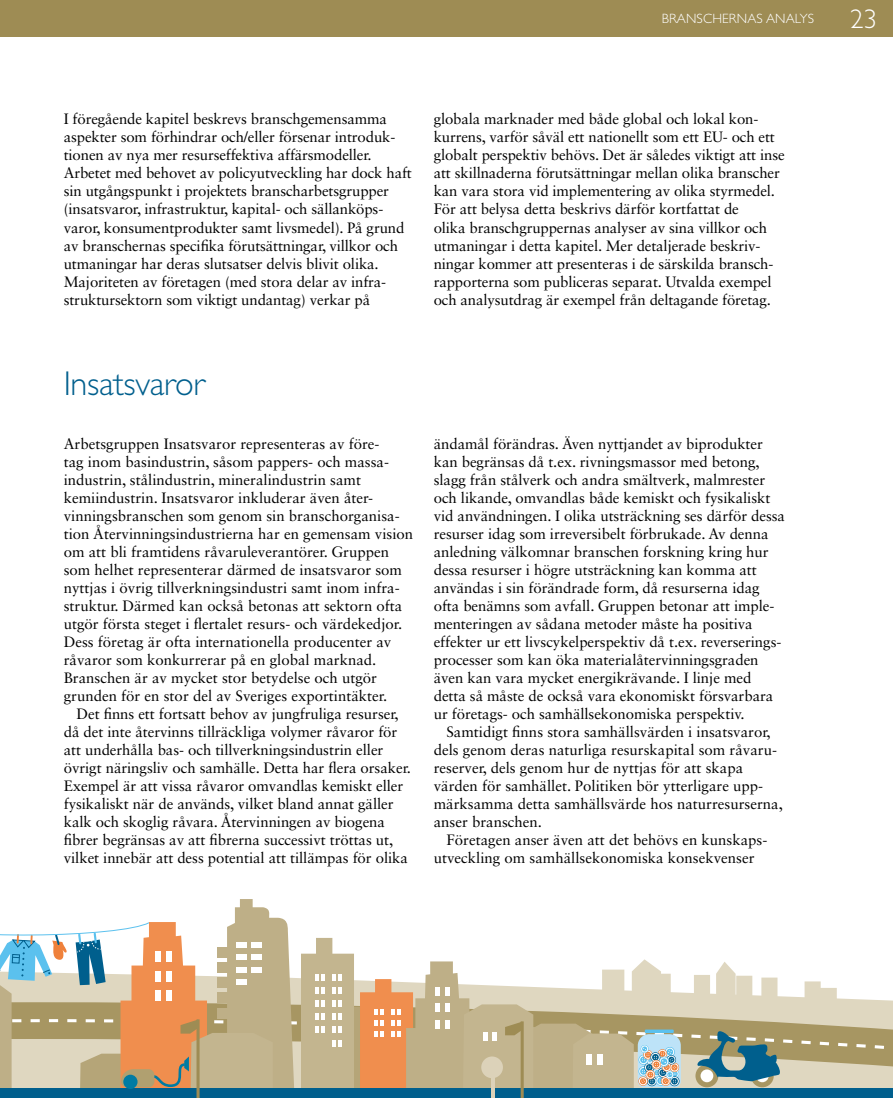
<style>
.page{position:relative;width:893px;height:1098px;background:#fff}
.page>*{position:absolute;margin:0;border:0;box-sizing:border-box;transform-origin:0 0}
.t1{font:300 34.5px "Gill Sans Std";letter-spacing:-.01em;color:#005f8d}
.t2{font:300 27px "Gill Sans Std";color:#fff}
.t3{font:15px/18px "Sabon LT Std";letter-spacing:-.005em;color:#000}
.t4{font:300 13.5px "Gill Sans Std";letter-spacing:.01em;color:#fff}
</style>
<div class="page">
<div style="left:0;top:0;width:893px;height:36px;background:#9e8c54"></div>
<svg style="left:681px;top:962px;width:212px;height:126px"></svg>
<div style="left:681px;top:1001px;width:212px;height:77px;background:#dfd7c0"></div>
<svg style="left:681px;top:1007px;width:212px;height:56px;background:#bfb28a"></svg>
<div style="left:0;top:1088px;width:893px;height:9px;background:#005f8d"></div>
<svg style="left:695px;top:1063px;width:23px;height:23px"></svg>
<div style="left:700px;top:1068px;width:13px;height:13px;background:#fff;border-radius:50%"></div>
<svg style="left:751px;top:1063px;width:23px;height:23px"></svg>
<div style="left:756px;top:1068px;width:13px;height:13px;background:#fff;border-radius:50%"></div>
<svg style="left:697px;top:1030px;width:84px;height:50px;background:#6d8c87"></svg>
<svg style="left:0;top:899px;width:681px;height:198px"></svg>
<p class="t4" style="left:662px;top:11px;width:154px">BRANSCHERNAS ANALYS</p>
<h2 class="t2" style="left:850px;top:4px;width:28px">23</h2>
<p class="t3" style="left:64px;top:110px;width:350px">I föregående kapitel beskrevs branschgemensamma aspekter som förhindrar och/eller försenar introduk&shy;tionen av nya mer resurseffektiva affärsmodeller.<br>Arbetet med behovet av policyutveckling har dock haft sin utgångspunkt i projektets branscharbetsgrupper (insatsvaror, infrastruktur, kapital- och sällanköps&shy;varor, konsumentprodukter samt livsmedel). På grund av branschernas specifika förutsättningar, villkor och utmaningar har deras slutsatser delvis blivit olika.<br>Majoriteten av företagen (med stora delar av infra&shy;struktursektorn som viktigt undantag) verkar på</p>
<p class="t3" style="left:434px;top:110px;width:352px">globala marknader med både global och lokal kon&shy;kurrens, varför såväl ett nationellt som ett EU- och ett globalt perspektiv behövs. Det är således viktigt att inse att skillnaderna förutsättningar mellan olika branscher kan vara stora vid implementering av olika styrmedel.<br>För att belysa detta beskrivs därför kortfattat de<br>olika branschgruppernas analyser av sina villkor och utmaningar i detta kapitel. Mer detaljerade beskriv&shy;ningar kommer att presenteras i de särskilda bransch&shy;rapporterna som publiceras separat. Utvalda exempel och analysutdrag är exempel från deltagande företag.</p>
<h1 class="t1" style="left:64px;top:363px;width:143px">Insatsvaror</h1>
<p class="t3" style="left:64px;top:434px;width:351px">Arbetsgruppen Insatsvaror representeras av före-<br>tag inom basindustrin, såsom pappers- och massa&shy;industrin, stålindustrin, mineralindustrin samt kemiindustrin. Insatsvaror inkluderar även åter&shy;vinningsbranschen som genom sin branschorganisa&shy;tion Återvinningsindustrierna har en gemensam vision om att bli framtidens råvaruleverantörer. Gruppen som helhet representerar därmed de insatsvaror som nyttjas i övrig tillverkningsindustri samt inom infra&shy;struktur. Därmed kan också betonas att sektorn ofta utgör första steget i flertalet resurs- och värdekedjor.<br>Dess företag är ofta internationella producenter av råvaror som konkurrerar på en global marknad.<br>Branschen är av mycket stor betydelse och utgör grunden för en stor del av Sveriges exportintäkter.</p>
<p class="t3" style="left:64px;top:704px;width:349px;text-indent:13px">Det finns ett fortsatt behov av jungfruliga resurser, då det inte återvinns tillräckliga volymer råvaror för att underhålla bas- och tillverkningsindustrin eller övrigt näringsliv och samhälle. Detta har flera orsaker.<br>Exempel är att vissa råvaror omvandlas kemiskt eller fysikaliskt när de används, vilket bland annat gäller kalk och skoglig råvara. Återvinningen av biogena fibrer begränsas av att fibrerna successivt tröttas ut, vilket innebär att dess potential att tillämpas för olika</p>
<p class="t3" style="left:434px;top:434px;width:353px">ändamål förändras. Även nyttjandet av biprodukter kan begränsas då t.ex. rivningsmassor med betong, slagg från stålverk och andra smältverk, malmrester och likande, omvandlas både kemiskt och fysikaliskt vid användningen. I olika utsträckning ses därför dessa resurser idag som irreversibelt förbrukade. Av denna anledning välkomnar branschen forskning kring hur dessa resurser i högre utsträckning kan komma att användas i sin förändrade form, då resurserna idag ofta benämns som avfall. Gruppen betonar att imple&shy;menteringen av sådana metoder måste ha positiva effekter ur ett livscykelperspektiv då t.ex. reverserings&shy;processer som kan öka materialåtervinningsgraden även kan vara mycket energikrävande. I linje med detta så måste de också vara ekonomiskt försvarbara ur företags- och samhällsekonomiska perspektiv.</p>
<p class="t3" style="left:434px;top:722px;width:351px;text-indent:13px">Samtidigt finns stora samhällsvärden i insatsvaror, dels genom deras naturliga resurskapital som råvaru&shy;reserver, dels genom hur de nyttjas för att skapa värden för samhället. Politiken bör ytterligare upp&shy;märksamma detta samhällsvärde hos naturresurserna, anser branschen.</p>
<p class="t3" style="left:434px;top:830px;width:332px;text-indent:13px">Företagen anser även att det behövs en kunskaps-- utveckling om samhällsekonomiska konsekvenser</p>
</div>
